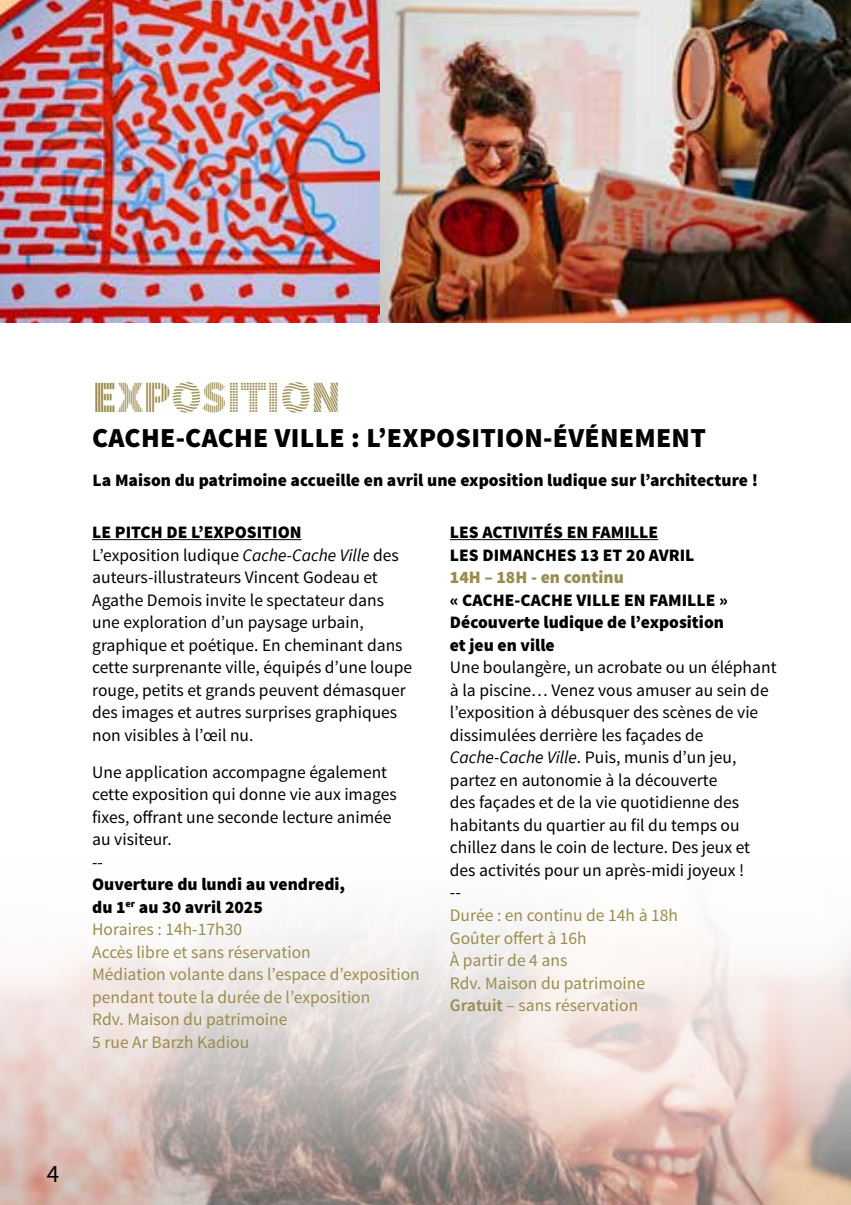
<style>
.page{position:relative;width:851px;height:1205px;background:#fff}
.page>*{position:absolute;margin:0;border:0;box-sizing:border-box;transform-origin:0 0}
.t1{font:45px "Source Sans Pro DISPLAY";letter-spacing:-.005em;color:#9a8c4f}
.t2{font:900 27.5px "Source Sans Pro";letter-spacing:.01em;color:#000}
.t3{font:25px "Source Sans Pro";color:#000}
.t4{font:17.5px/22.5px "Source Sans Pro";color:#000}
.t5{font:17.5px/22.5px "Source Sans Pro";color:#9a8c4f}
.t6{font:900 17.5px/22.5px "Source Sans Pro";color:#000}
.t7{font:900 17.5px "Source Sans Pro";color:#9a8c4f}
.s1{font-weight:900}
.s2{font-style:italic}
.s3{font-weight:900;color:#000}
.s4{font-weight:600}
</style>
<div class="page">
<img style="left:0;top:929px;width:850px;height:276px">
<img style="left:0;top:0;width:850px;height:323px">
<hr style="left:92px;top:539px;width:209px;height:1px;background:#000">
<hr style="left:450px;top:539px;width:208px;height:1px;background:#000">
<h1 class="t1" style="left:92px;top:374px;width:250px">EXPOSITION</h1>
<h2 class="t2" style="left:92px;top:420px;width:615px">CACHE-CACHE VILLE : L’EXPOSITION-ÉVÉNEMENT</h2>
<p class="t6" style="left:92px;top:470px;width:667px">La Maison du patrimoine accueille en avril une exposition ludique sur l’architecture !</p>
<p class="t4" style="left:92px;top:521px;width:321px"><span class="s1">LE PITCH DE L’EXPOSITION<br></span>L’exposition ludique <span class="s2">Cache-Cache Ville</span> des auteurs-illustrateurs Vincent Godeau et Agathe Demois invite le spectateur dans une exploration d’un paysage urbain, graphique et poétique. En cheminant dans cette surprenante ville, équipés d’une loupe rouge, petits et grands peuvent démasquer des images et autres surprises graphiques non visibles à l’œil nu.</p>
<p class="t4" style="left:92px;top:761px;width:306px">Une application accompagne également cette exposition qui donne vie aux images fixes, offrant une seconde lecture animée au visiteur.<br>--</p>
<p class="t5" style="left:92px;top:873px;width:329px"><span class="s3">Ouverture du lundi au vendredi,<br>du 1</span><sup>er</sup> <span class="s3">au 30 avril 2025<br></span>Horaires : 14h-17h30<br>Accès libre et sans réservation<br>Médiation volante dans l’espace d’exposition pendant toute la durée de l’exposition<br>Rdv. Maison du patrimoine<br>5 rue Ar Barzh Kadiou</p>
<p class="t6" style="left:450px;top:522px;width:246px">LES ACTIVITÉS EN FAMILLE<br>LES DIMANCHES 13 ET 20 AVRIL</p>
<p class="t7" style="left:450px;top:566px;width:175px">14H – 18H - en continu</p>
<p class="t6" style="left:450px;top:589px;width:279px">« CACHE-CACHE VILLE EN FAMILLE »<br>Découverte ludique de l’exposition et jeu en ville</p>
<p class="t4" style="left:450px;top:656px;width:328px">Une boulangère, un acrobate ou un éléphant à la piscine… Venez vous amuser au sein de l’exposition à débusquer des scènes de vie dissimulées derrière les façades de <span class="s2">Cache-Cache Ville</span>. Puis, munis d’un jeu, partez en autonomie à la découverte<br>des façades et de la vie quotidienne des habitants du quartier au fil du temps ou chillez dans le coin de lecture. Des jeux et des activités pour un après-midi joyeux !<br>--</p>
<p class="t5" style="left:450px;top:904px;width:230px">Durée : en continu de 14h à 18h<br>Goûter offert à 16h<br>À partir de 4 ans<br>Rdv. Maison du patrimoine<br><span class="s4">Gratuit</span> – sans réservation</p>
<h3 class="t3" style="left:47px;top:1158px;width:14px">4</h3>
</div>
